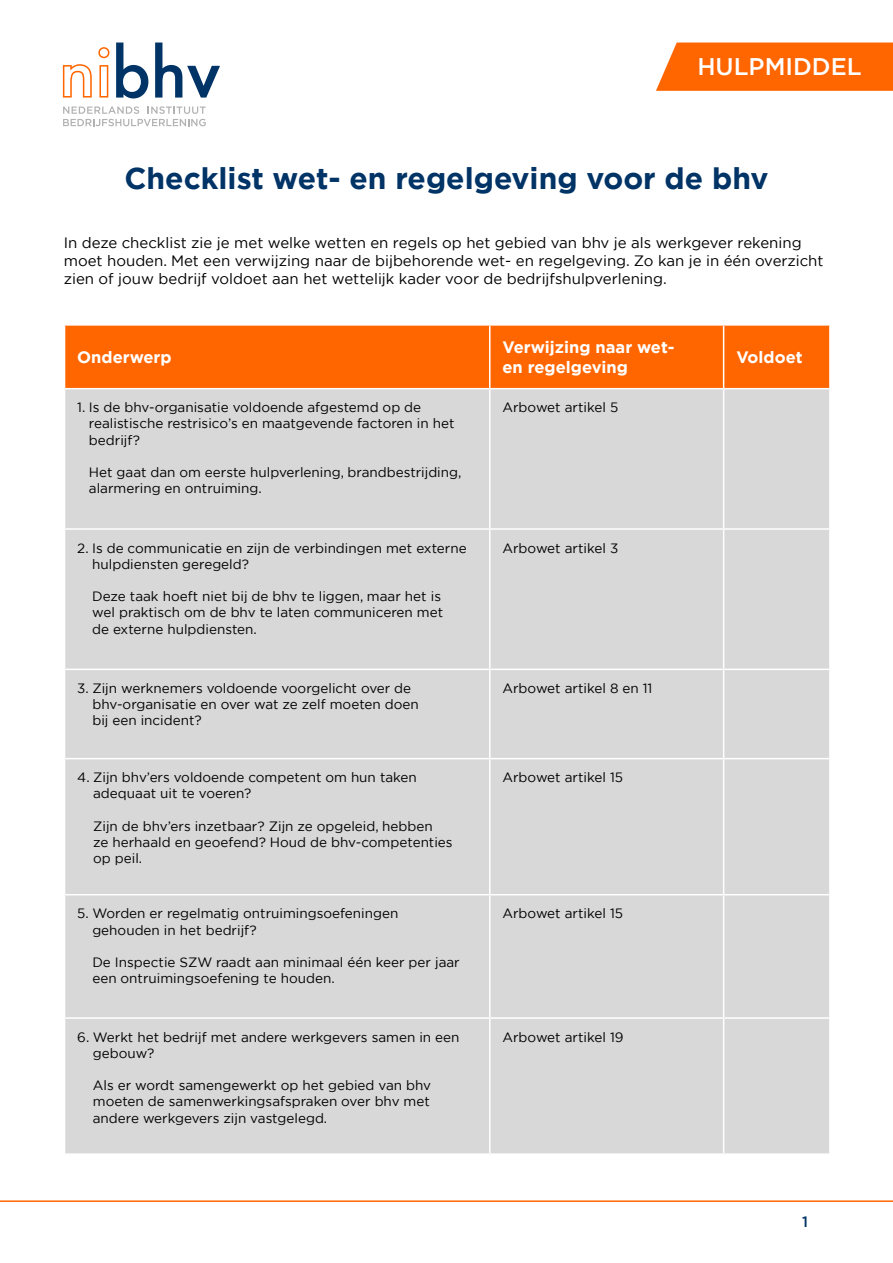
<style>
.page{position:relative;width:893px;height:1263px;background:#fff}
.page>*{position:absolute;margin:0;border:0;box-sizing:border-box;transform-origin:0 0}
.t1{font:700 30px "Gotham";color:#036}
.t2{font:500 24px "Gotham";color:#fff}
.t3{font:700 22.5px "Gotham";color:#fff}
.t4{font:700 16.5px/19.8px "Gotham";color:#fff}
.t5{font:15px/18px "Gotham";color:#000}
.t6{font:500 15px "Gotham";color:#036}
.t7{font:13.5px/16.2px "Gotham";color:#000}
</style>
<div class="page">
<div style="left:65px;top:326px;width:764px;height:62px;background:#f60"></div>
<div style="left:65px;top:389px;width:764px;height:764px;background:#d8d8d8"></div>
<hr style="left:489px;top:326px;width:1px;height:62px;background:#fff">
<hr style="left:723px;top:326px;width:1px;height:62px;background:#fff">
<hr style="left:489px;top:389px;width:1px;height:139px;background:#fff">
<hr style="left:723px;top:389px;width:1px;height:139px;background:#fff">
<hr style="left:64px;top:528px;width:426px;height:2px;background:#fff">
<hr style="left:490px;top:528px;width:234px;height:2px;background:#fff">
<hr style="left:489px;top:530px;width:1px;height:139px;background:#fff">
<hr style="left:724px;top:528px;width:107px;height:2px;background:#fff">
<hr style="left:723px;top:530px;width:1px;height:139px;background:#fff">
<hr style="left:64px;top:669px;width:426px;height:1px;background:#fff">
<hr style="left:490px;top:669px;width:234px;height:1px;background:#fff">
<hr style="left:489px;top:670px;width:1px;height:88px;background:#fff">
<hr style="left:724px;top:669px;width:107px;height:1px;background:#fff">
<hr style="left:723px;top:670px;width:1px;height:88px;background:#fff">
<hr style="left:64px;top:758px;width:426px;height:1px;background:#fff">
<hr style="left:490px;top:758px;width:234px;height:1px;background:#fff">
<hr style="left:489px;top:759px;width:1px;height:135px;background:#fff">
<hr style="left:724px;top:758px;width:107px;height:1px;background:#fff">
<hr style="left:723px;top:759px;width:1px;height:135px;background:#fff">
<hr style="left:64px;top:894px;width:426px;height:1px;background:#fff">
<hr style="left:490px;top:894px;width:234px;height:1px;background:#fff">
<hr style="left:489px;top:895px;width:1px;height:122px;background:#fff">
<hr style="left:724px;top:894px;width:107px;height:1px;background:#fff">
<hr style="left:723px;top:895px;width:1px;height:122px;background:#fff">
<hr style="left:64px;top:1017px;width:426px;height:2px;background:#fff">
<hr style="left:490px;top:1017px;width:234px;height:2px;background:#fff">
<hr style="left:489px;top:1019px;width:1px;height:134px;background:#fff">
<hr style="left:724px;top:1017px;width:107px;height:2px;background:#fff">
<hr style="left:723px;top:1019px;width:1px;height:134px;background:#fff">
<hr style="left:0;top:1200px;width:893px;height:2px;background:#f60">
<div style="left:656px;top:43px;width:237px;height:48px;background:#f60"></div>
<svg style="left:63px;top:106px;width:143px;height:20px"></svg>
<svg style="left:63px;top:64px;width:29px;height:34px"></svg>
<svg style="left:98px;top:47px;width:11px;height:51px"></svg>
<svg style="left:116px;top:43px;width:32px;height:55px"></svg>
<svg style="left:155px;top:43px;width:65px;height:55px"></svg>
<h2 class="t2" style="left:697px;top:51px;width:166px">HULPMIDDEL</h2>
<h3 class="t3" style="left:704px;top:53px;width:156px">HULPMIDDEL</h3>
<h1 class="t1" style="left:124px;top:158px;width:646px">Checklist wet- en regelgeving voor de bhv</h1>
<p class="t5" style="left:64px;top:233px;width:761px">In deze checklist zie je met welke wetten en regels op het gebied van bhv je als werkgever rekening moet houden. Met een verwijzing naar de bijbehorende wet- en regelgeving. Zo kan je in één overzicht zien of jouw bedrijf voldoet aan het wettelijk kader voor de bedrijfshulpverlening.</p>
<p class="t4" style="left:77px;top:348px;width:96px">Onderwerp</p>
<p class="t4" style="left:502px;top:338px;width:174px">Verwijzing naar wet&shy;en regelgeving</p>
<p class="t4" style="left:736px;top:348px;width:68px">Voldoet</p>
<p class="t7" style="left:89px;top:399px;width:367px;text-indent:-12px">1. Is de bhv-organisatie voldoende afgestemd op de realistische restrisico’s en maatgevende factoren in het bedrijf?</p>
<p class="t7" style="left:89px;top:464px;width:374px">Het gaat dan om eerste hulpverlening, brandbestrijding, alarmering en ontruiming.</p>
<p class="t7" style="left:502px;top:399px;width:117px">Arbowet artikel 5</p>
<p class="t7" style="left:92px;top:539px;width:376px;text-indent:-15px">2. Is de communicatie en zijn de verbindingen met externe hulpdiensten geregeld?</p>
<p class="t7" style="left:92px;top:588px;width:352px">Deze taak hoeft niet bij de bhv te liggen, maar het is wel praktisch om de bhv te laten communiceren met de externe hulpdiensten.</p>
<p class="t7" style="left:502px;top:539px;width:117px">Arbowet artikel 3</p>
<p class="t7" style="left:92px;top:680px;width:328px;text-indent:-15px">3. Zijn werknemers voldoende voorgelicht over de bhv-organisatie en over wat ze zelf moeten doen bij een incident?</p>
<p class="t7" style="left:502px;top:680px;width:151px">Arbowet artikel 8 en 11</p>
<p class="t7" style="left:93px;top:769px;width:325px;text-indent:-16px">4. Zijn bhv’ers voldoende competent om hun taken adequaat uit te voeren?</p>
<p class="t7" style="left:93px;top:818px;width:361px">Zijn de bhv’ers inzetbaar? Zijn ze opgeleid, hebben<br>ze herhaald en geoefend? Houd de bhv-competenties op peil.</p>
<p class="t7" style="left:92px;top:905px;width:308px;text-indent:-15px">5. Worden er regelmatig ontruimingsoefeningen gehouden in het bedrijf?</p>
<p class="t7" style="left:92px;top:954px;width:369px">De Inspectie SZW raadt aan minimaal één keer per jaar een ontruimingsoefening te houden.</p>
<p class="t7" style="left:93px;top:1028px;width:368px;text-indent:-16px">6. Werkt het bedrijf met andere werkgevers samen in een gebouw?</p>
<p class="t7" style="left:93px;top:1077px;width:340px;text-align:justify">Als er wordt samengewerkt op het gebied van bhv moeten de samenwerkingsafspraken over bhv met andere werkgevers zijn vastgelegd.</p>
<p class="t7" style="left:502px;top:769px;width:122px">Arbowet artikel 15</p>
<p class="t7" style="left:502px;top:905px;width:122px">Arbowet artikel 15</p>
<p class="t7" style="left:502px;top:1028px;width:123px">Arbowet artikel 19</p>
<p class="t6" style="left:802px;top:1211px;width:7px">1</p>
</div>
